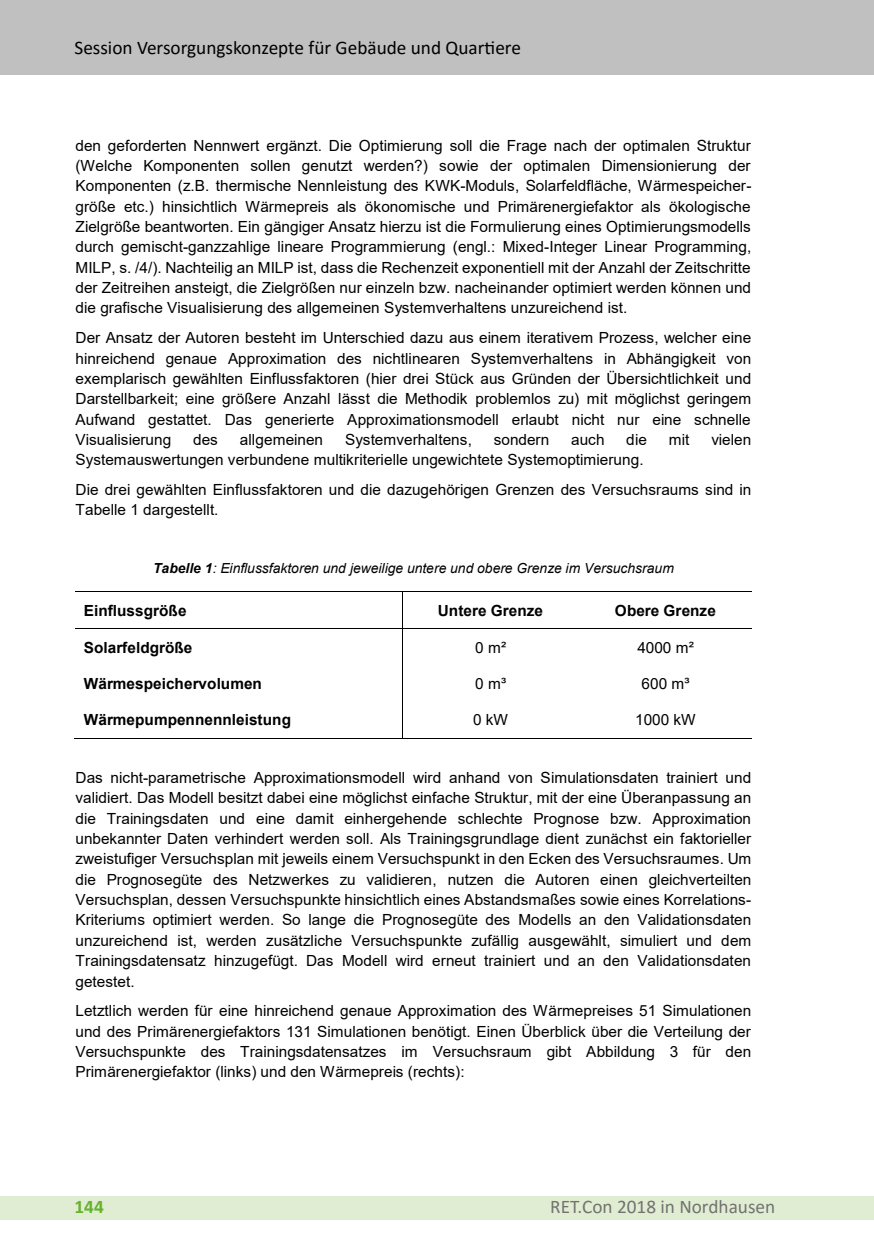
<style>
.page{position:relative;width:874px;height:1241px;background:#fff}
.page>*{position:absolute;margin:0;border:0;box-sizing:border-box;transform-origin:0 0}
.t1{font:19.25px "Calibri";color:#000}
.t2{font:19.25px "Calibri";color:#727271}
.t3{font:700 19.25px "Calibri";color:#65b32e}
.t4{font:15.4px/20.3px "Arial";color:#000;text-align:justify}
.t5{font:700 15.4px "Arial";color:#000}
.t6{font:italic 13.83px "Arial";letter-spacing:.005em;color:#000}
.s1{font-weight:700}
</style>
<div class="page">
<div style="left:0;top:1196px;width:873px;height:23px;background:#e1edd2"></div>
<div style="left:0;top:0;width:873px;height:74px;background:#c1c0c0"></div>
<hr style="left:76px;top:591px;width:325px;height:1px;background:#000">
<hr style="left:402px;top:591px;width:177px;height:1px;background:#000">
<hr style="left:580px;top:591px;width:171px;height:1px;background:#000">
<hr style="left:401px;top:592px;width:1px;height:36px;background:#000">
<hr style="left:76px;top:628px;width:325px;height:1px;background:#000">
<hr style="left:402px;top:628px;width:177px;height:1px;background:#000">
<hr style="left:580px;top:628px;width:171px;height:1px;background:#000">
<hr style="left:401px;top:629px;width:1px;height:36px;background:#000">
<hr style="left:401px;top:665px;width:1px;height:36px;background:#000">
<hr style="left:74px;top:738px;width:327px;height:1px;background:#000">
<hr style="left:401px;top:701px;width:1px;height:37px;background:#000">
<hr style="left:402px;top:738px;width:177px;height:1px;background:#000">
<hr style="left:579px;top:738px;width:172px;height:1px;background:#000">
<p class="t1" style="left:74px;top:34px;width:448px">Session Versorgungskonzepte für Gebäude und Quartiere</p>
<p class="t4" style="left:76px;top:135px;width:677px">den geforderten Nennwert ergänzt. Die Optimierung soll die Frage nach der optimalen Struktur (Welche Komponenten sollen genutzt werden?) sowie der optimalen Dimensionierung der Komponenten (z.B. thermische Nennleistung des KWK-Moduls, Solarfeldfläche, Wärmespeicher&shy;größe etc.) hinsichtlich Wärmepreis als ökonomische und Primärenergiefaktor als ökologische Zielgröße beantworten. Ein gängiger Ansatz hierzu ist die Formulierung eines Optimierungsmodells durch gemischt-ganzzahlige lineare Programmierung (engl.: Mixed-Integer Linear Programming, MILP, s. /4/). Nachteilig an MILP ist, dass die Rechenzeit exponentiell mit der Anzahl der Zeitschritte der Zeitreihen ansteigt, die Zielgrößen nur einzeln bzw. nacheinander optimiert werden können und die grafische Visualisierung des allgemeinen Systemverhaltens unzureichend ist.</p>
<p class="t4" style="left:76px;top:327px;width:677px">Der Ansatz der Autoren besteht im Unterschied dazu aus einem iterativem Prozess, welcher eine hinreichend genaue Approximation des nichtlinearen Systemverhaltens in Abhängigkeit von exemplarisch gewählten Einflussfaktoren (hier drei Stück aus Gründen der Übersichtlichkeit und Darstellbarkeit; eine größere Anzahl lässt die Methodik problemlos zu) mit möglichst geringem Aufwand gestattet. Das generierte Approximationsmodell erlaubt nicht nur eine schnelle Visualisierung</p>
<p class="t4" style="left:193px;top:429px;width:26px">des</p>
<p class="t4" style="left:240px;top:429px;width:85px">allgemeinen</p>
<p class="t4" style="left:345px;top:429px;width:128px">Systemverhaltens,</p>
<p class="t4" style="left:493px;top:429px;width:57px">sondern</p>
<p class="t4" style="left:570px;top:429px;width:35px">auch</p>
<p class="t4" style="left:626px;top:429px;width:22px">die</p>
<p class="t4" style="left:668px;top:429px;width:22px">mit</p>
<p class="t4" style="left:711px;top:429px;width:41px">vielen</p>
<p class="t4" style="left:76px;top:445px;width:677px;line-height:29.6px">Systemauswertungen verbundene multikriterielle ungewichtete Systemoptimierung.<br>Die drei gewählten Einflussfaktoren und die dazugehörigen Grenzen des Versuchsraums sind in</p>
<p class="t4" style="left:76px;top:499px;width:144px">Tabelle 1 dargestellt.</p>
<p class="t6" style="left:153px;top:559px;width:522px"><span class="s1">Tabelle 1</span>: Einflussfaktoren und jeweilige untere und obere Grenze im Versuchsraum</p>
<p class="t5" style="left:84px;top:599px;width:104px">Einflussgröße</p>
<p class="t5" style="left:437px;top:599px;width:107px">Untere Grenze</p>
<p class="t5" style="left:614px;top:599px;width:102px">Obere Grenze</p>
<p class="t5" style="left:84px;top:636px;width:110px">Solarfeldgröße</p>
<p class="t4" style="left:475px;top:637px;width:32px">0 m²</p>
<p class="t4" style="left:637px;top:637px;width:58px">4000 m²</p>
<p class="t5" style="left:84px;top:672px;width:179px">Wärmespeichervolumen</p>
<p class="t4" style="left:475px;top:673px;width:32px">0 m³</p>
<p class="t4" style="left:641px;top:673px;width:49px">600 m³</p>
<p class="t5" style="left:84px;top:708px;width:208px">Wärmepumpennennleistung</p>
<p class="t4" style="left:473px;top:709px;width:36px">0 kW</p>
<p class="t4" style="left:635px;top:709px;width:62px">1000 kW</p>
<p class="t4" style="left:76px;top:767px;width:677px">Das nicht-parametrische Approximationsmodell wird anhand von Simulationsdaten trainiert und validiert. Das Modell besitzt dabei eine möglichst einfache Struktur, mit der eine Überanpassung an die Trainingsdaten und eine damit einhergehende schlechte Prognose bzw. Approximation unbekannter Daten verhindert werden soll. Als Trainingsgrundlage dient zunächst ein faktorieller zweistufiger Versuchsplan mit jeweils einem Versuchspunkt in den Ecken des Versuchsraumes. Um die Prognosegüte des Netzwerkes zu validieren, nutzen die Autoren einen gleichverteilten Versuchsplan, dessen Versuchspunkte hinsichtlich eines Abstandsmaßes sowie eines Korrelations-Kriteriums optimiert werden. So lange die Prognosegüte des Modells an den Validationsdaten unzureichend ist, werden zusätzliche Versuchspunkte zufällig ausgewählt, simuliert und dem Trainingsdatensatz hinzugefügt. Das Modell wird erneut trainiert und an den Validationsdaten getestet.</p>
<p class="t4" style="left:76px;top:1000px;width:677px">Letztlich werden für eine hinreichend genaue Approximation des Wärmepreises 51 Simulationen und des Primärenergiefaktors 131 Simulationen benötigt. Einen Überblick über die Verteilung der Versuchspunkte des Trainingsdatensatzes im Versuchsraum gibt Abbildung 3 für den Primärenergiefaktor (links) und den Wärmepreis (rechts):</p>
<p class="t3" style="left:74px;top:1192px;width:31px">144</p>
<p class="t2" style="left:550px;top:1193px;width:226px">RET.Con 2018 in Nordhausen</p>
</div>
